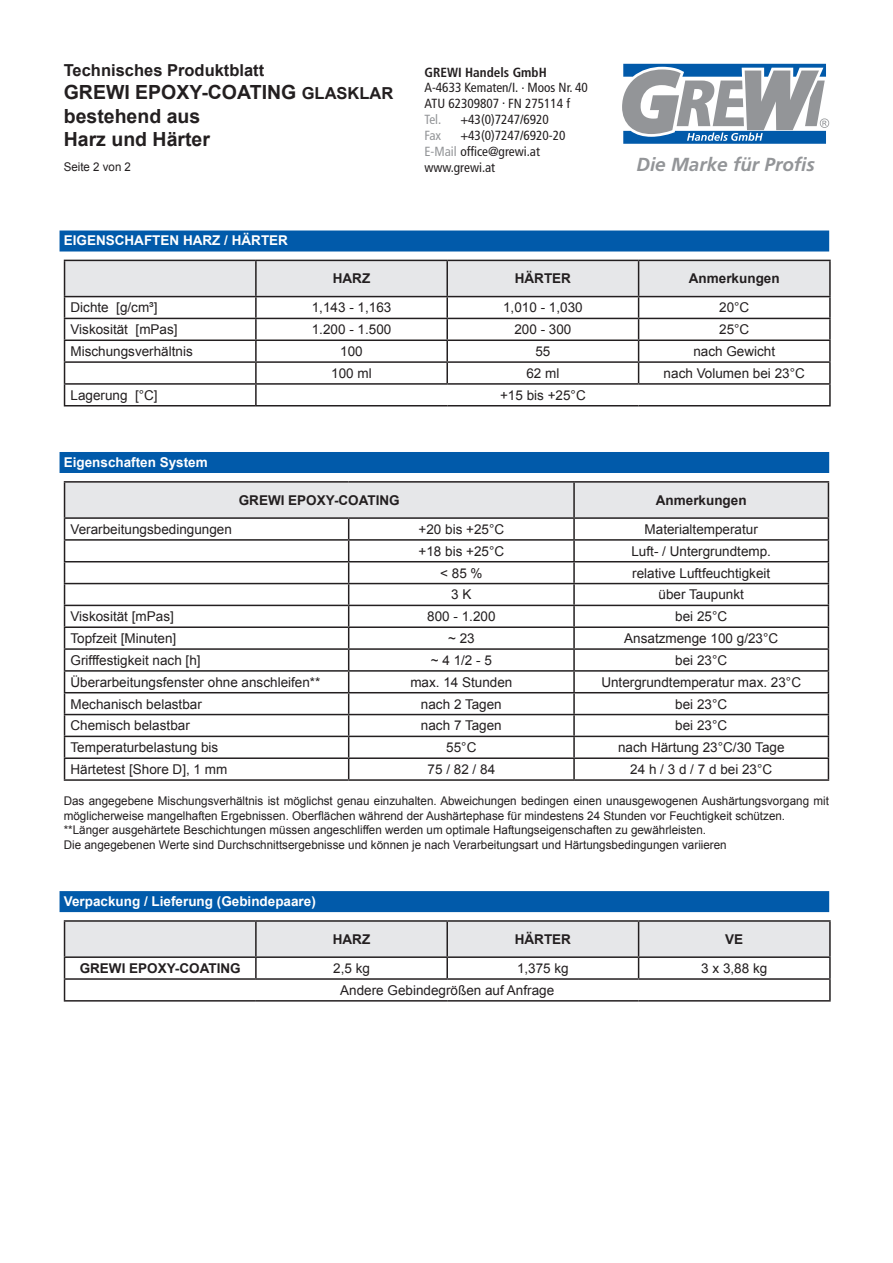
<style>
.page{position:relative;width:893px;height:1263px;background:#fff}
.page>*{position:absolute;margin:0;border:0;box-sizing:border-box;transform-origin:0 0}
.t1{font:700 19.5px/23.4px "Arial";color:#231f20}
.t2{font:italic 700 18.9px "Frutiger";color:#939598}
.t3{font:700 16.5px "Arial";color:#231f20}
.t4{font:13.5px "Arial";color:#231f20}
.t5{font:700 13.5px "Arial";color:#231f20}
.t6{font:700 13.5px "Arial";color:#fff}
.t7{font:condensed 13.2px/15.9px "Frutiger";color:#231f20}
.t8{font:700 condensed 13.2px "Frutiger";color:#231f20}
.t9{font:condensed 13.2px "Frutiger";letter-spacing:-.02em;color:#939598}
.t10{font:12px/14.4px "Arial";color:#231f20}
.t11{font:12px "Arial";color:#231f20;scale:.96 1}
.s1{font-size:16.5px}
.s2{color:#939598}
</style>
<div class="page">
<div style="left:60px;top:230px;width:769px;height:21px;background:#015aaa"></div>
<div style="left:60px;top:452px;width:769px;height:21px;background:#015aaa"></div>
<div style="left:60px;top:891px;width:769px;height:21px;background:#015aaa"></div>
<hr style="left:639px;top:260px;width:192px;height:1px;background:#231f20">
<hr style="left:829px;top:261px;width:2px;height:35px;background:#231f20">
<hr style="left:639px;top:296px;width:192px;height:1px;background:#231f20">
<hr style="left:829px;top:297px;width:2px;height:21px;background:#231f20">
<hr style="left:639px;top:318px;width:192px;height:1px;background:#231f20">
<hr style="left:829px;top:319px;width:2px;height:20px;background:#231f20">
<hr style="left:639px;top:339px;width:192px;height:2px;background:#231f20">
<hr style="left:829px;top:341px;width:2px;height:20px;background:#231f20">
<hr style="left:639px;top:361px;width:192px;height:2px;background:#231f20">
<hr style="left:829px;top:363px;width:2px;height:20px;background:#231f20">
<svg style="left:64px;top:260px;width:766px;height:145px"></svg>
<hr style="left:256px;top:383px;width:191px;height:2px;background:#231f20">
<hr style="left:255px;top:385px;width:2px;height:20px;background:#231f20">
<hr style="left:447px;top:383px;width:192px;height:2px;background:#231f20">
<hr style="left:639px;top:383px;width:192px;height:2px;background:#231f20">
<hr style="left:829px;top:385px;width:2px;height:20px;background:#231f20">
<hr style="left:64px;top:405px;width:192px;height:1px;background:#231f20">
<hr style="left:256px;top:405px;width:191px;height:1px;background:#231f20">
<hr style="left:447px;top:405px;width:192px;height:1px;background:#231f20">
<hr style="left:639px;top:405px;width:192px;height:1px;background:#231f20">
<hr style="left:64px;top:481px;width:285px;height:2px;background:#231f20">
<hr style="left:349px;top:481px;width:225px;height:2px;background:#231f20">
<hr style="left:574px;top:481px;width:255px;height:2px;background:#231f20">
<svg style="left:64px;top:482px;width:765px;height:297px"></svg>
<hr style="left:64px;top:779px;width:285px;height:2px;background:#231f20">
<hr style="left:349px;top:779px;width:225px;height:2px;background:#231f20">
<hr style="left:574px;top:779px;width:255px;height:2px;background:#231f20">
<hr style="left:64px;top:920px;width:192px;height:2px;background:#231f20">
<hr style="left:256px;top:920px;width:191px;height:2px;background:#231f20">
<hr style="left:447px;top:920px;width:192px;height:2px;background:#231f20">
<hr style="left:639px;top:920px;width:192px;height:2px;background:#231f20">
<hr style="left:829px;top:922px;width:2px;height:34px;background:#231f20">
<hr style="left:639px;top:956px;width:192px;height:2px;background:#231f20">
<hr style="left:829px;top:958px;width:2px;height:20px;background:#231f20">
<svg style="left:64px;top:921px;width:766px;height:79px"></svg>
<hr style="left:256px;top:978px;width:191px;height:2px;background:#231f20">
<hr style="left:447px;top:978px;width:192px;height:2px;background:#231f20">
<hr style="left:639px;top:978px;width:192px;height:2px;background:#231f20">
<hr style="left:829px;top:980px;width:2px;height:20px;background:#231f20">
<hr style="left:64px;top:1000px;width:192px;height:1px;background:#231f20">
<hr style="left:256px;top:1000px;width:191px;height:1px;background:#231f20">
<hr style="left:447px;top:1000px;width:192px;height:1px;background:#231f20">
<hr style="left:639px;top:1000px;width:192px;height:1px;background:#231f20">
<svg style="left:622px;top:64px;width:207px;height:80px"></svg>
<p class="t3" style="left:64px;top:59px;width:202px">Technisches Produktblatt</p>
<h1 class="t1" style="left:64px;top:81px;width:331px">GREWI EPOXY-COATING <span class="s1">GLASKLAR </span>bestehend aus<br>Harz und Härter</h1>
<p class="t11" style="left:64px;top:159px;width:72px">Seite 2 von 2</p>
<p class="t6" style="left:64px;top:231px;width:226px">EIGENSCHAFTEN HARZ / HÄRTER</p>
<p class="t8" style="left:424px;top:64px;width:124px">GREWI Handels GmbH</p>
<p class="t7" style="left:424px;top:80px;width:165px">A-4633 Kematen/I. . Moos Nr. 40<br>ATU 62309807 . FN 275114 f</p>
<p class="t9" style="left:424px;top:112px;width:18px">Tel.</p>
<p class="t7" style="left:460px;top:112px;width:90px">+43(0)7247/6920</p>
<p class="t9" style="left:424px;top:128px;width:18px">Fax</p>
<p class="t7" style="left:424px;top:128px;width:143px;text-indent:36px">+43(0)7247/6920-20<br><span class="s2">E-Mail</span> office@grewi.at www.grewi.at</p>
<h2 class="t2" style="left:636px;top:153px;width:180px">Die Marke für Profis</h2>
<p class="t5" style="left:333px;top:270px;width:39px">HARZ</p>
<p class="t5" style="left:515px;top:270px;width:58px">HÄRTER</p>
<p class="t5" style="left:689px;top:270px;width:92px">Anmerkungen</p>
<p class="t4" style="left:71px;top:299px;width:89px">Dichte [g/cm³]</p>
<p class="t4" style="left:312px;top:299px;width:81px">1,143 - 1,163</p>
<p class="t4" style="left:503px;top:299px;width:81px">1,010 - 1,030</p>
<p class="t4" style="left:719px;top:299px;width:32px">20°C</p>
<p class="t4" style="left:71px;top:321px;width:109px">Viskosität [mPas]</p>
<p class="t4" style="left:312px;top:321px;width:81px">1.200 - 1.500</p>
<p class="t4" style="left:514px;top:321px;width:59px">200 - 300</p>
<p class="t4" style="left:719px;top:321px;width:32px">25°C</p>
<p class="t4" style="left:71px;top:342px;width:124px">Mischungsverhältnis</p>
<p class="t4" style="left:340px;top:342px;width:24px">100</p>
<p class="t4" style="left:535px;top:342px;width:17px">55</p>
<p class="t4" style="left:693px;top:342px;width:83px">nach Gewicht</p>
<p class="t4" style="left:331px;top:364px;width:42px">100 ml</p>
<p class="t4" style="left:526px;top:364px;width:35px">62 ml</p>
<p class="t4" style="left:664px;top:364px;width:143px">nach Volumen bei 23°C</p>
<p class="t4" style="left:71px;top:386px;width:89px">Lagerung [°C]</p>
<p class="t4" style="left:500px;top:386px;width:87px">+15 bis +25°C</p>
<p class="t6" style="left:64px;top:453px;width:146px">Eigenschaften System</p>
<p class="t5" style="left:239px;top:491px;width:163px">GREWI EPOXY-COATING</p>
<p class="t5" style="left:656px;top:491px;width:92px">Anmerkungen</p>
<p class="t4" style="left:71px;top:520px;width:163px">Verarbeitungsbedingungen</p>
<p class="t4" style="left:418px;top:520px;width:87px">+20 bis +25°C</p>
<p class="t4" style="left:645px;top:520px;width:115px">Materialtemperatur</p>
<p class="t4" style="left:418px;top:542px;width:87px">+18 bis +25°C</p>
<p class="t4" style="left:631px;top:542px;width:141px">Luft- / Untergrundtemp.</p>
<p class="t4" style="left:440px;top:564px;width:44px">&lt; 85 %</p>
<p class="t4" style="left:632px;top:564px;width:140px">relative Luftfeuchtigkeit</p>
<p class="t4" style="left:451px;top:586px;width:22px">3 K</p>
<p class="t4" style="left:659px;top:586px;width:87px">über Taupunkt</p>
<p class="t4" style="left:71px;top:608px;width:105px">Viskosität [mPas]</p>
<p class="t4" style="left:427px;top:608px;width:70px">800 - 1.200</p>
<p class="t4" style="left:675px;top:608px;width:53px">bei 25°C</p>
<p class="t4" style="left:71px;top:629px;width:107px">Topfzeit [Minuten]</p>
<p class="t4" style="left:448px;top:629px;width:28px">~ 23</p>
<p class="t4" style="left:624px;top:629px;width:155px">Ansatzmenge 100 g/23°C</p>
<p class="t4" style="left:71px;top:651px;width:132px">Grifffestigkeit nach [h]</p>
<p class="t4" style="left:431px;top:651px;width:63px">~ 4 1/2 - 5</p>
<p class="t4" style="left:675px;top:651px;width:53px">bei 23°C</p>
<p class="t4" style="left:71px;top:673px;width:251px">Überarbeitungsfenster ohne anschleifen**</p>
<p class="t4" style="left:410px;top:673px;width:104px">max. 14 Stunden</p>
<p class="t4" style="left:601px;top:673px;width:201px">Untergrundtemperatur max. 23°C</p>
<p class="t4" style="left:71px;top:695px;width:133px">Mechanisch belastbar</p>
<p class="t4" style="left:421px;top:695px;width:82px">nach 2 Tagen</p>
<p class="t4" style="left:675px;top:695px;width:53px">bei 23°C</p>
<p class="t4" style="left:71px;top:717px;width:121px">Chemisch belastbar</p>
<p class="t4" style="left:421px;top:717px;width:82px">nach 7 Tagen</p>
<p class="t4" style="left:675px;top:717px;width:53px">bei 23°C</p>
<p class="t4" style="left:71px;top:739px;width:149px">Temperaturbelastung bis</p>
<p class="t4" style="left:446px;top:739px;width:32px">55°C</p>
<p class="t4" style="left:618px;top:739px;width:168px">nach Härtung 23°C/30 Tage</p>
<p class="t4" style="left:71px;top:760px;width:158px">Härtetest [Shore D], 1 mm</p>
<p class="t4" style="left:428px;top:760px;width:69px">75 / 82 / 84</p>
<p class="t4" style="left:630px;top:760px;width:143px">24 h / 3 d / 7 d bei 23°C</p>
<p class="t10" style="left:64px;top:794px;width:767px">Das angegebene Mischungsverhältnis ist möglichst genau einzuhalten. Abweichungen bedingen einen unausgewogenen Aushärtungsvorgang mit möglicherweise mangelhaften Ergebnissen. Oberflächen während der Aushärtephase für mindestens 24 Stunden vor Feuchtigkeit schützen. **Länger ausgehärtete Beschichtungen müssen angeschliffen werden um optimale Haftungseigenschaften zu gewährleisten.<br>Die angegebenen Werte sind Durchschnittsergebnisse und können je nach Verarbeitungsart und Härtungsbedingungen variieren</p>
<p class="t6" style="left:64px;top:892px;width:254px">Verpackung / Lieferung (Gebindepaare)</p>
<p class="t5" style="left:333px;top:930px;width:39px">HARZ</p>
<p class="t5" style="left:515px;top:930px;width:58px">HÄRTER</p>
<p class="t5" style="left:725px;top:930px;width:20px">VE</p>
<p class="t5" style="left:80px;top:959px;width:163px">GREWI EPOXY-COATING</p>
<p class="t4" style="left:333px;top:959px;width:38px">2,5 kg</p>
<p class="t4" style="left:517px;top:959px;width:53px">1,375 kg</p>
<p class="t4" style="left:701px;top:959px;width:68px">3 x 3,88 kg</p>
<p class="t4" style="left:340px;top:981px;width:215px">Andere Gebindegrößen auf Anfrage</p>
</div>
